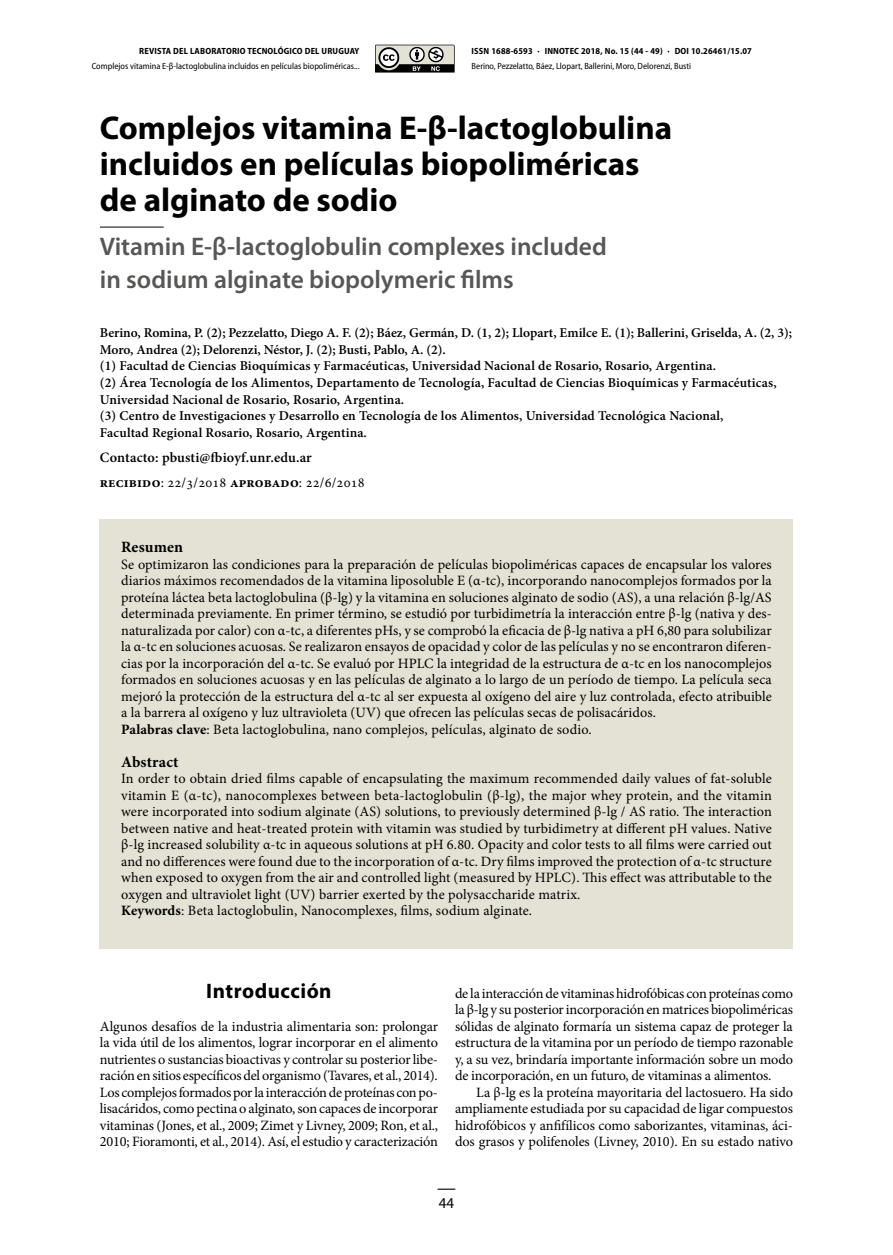
<style>
.page{position:relative;width:893px;height:1255px;background:#fff}
.page>*{position:absolute;margin:0;border:0;box-sizing:border-box;transform-origin:0 0}
.t1{font:700 33px/36px "Myriad Pro";color:#000}
.t2{font:600 25.5px/33px "Myriad Pro";color:#575756}
.t3{font:700 21px "Myriad Pro";letter-spacing:.025em;color:#000}
.t4{font:700 15.75px "Minion Pro";letter-spacing:.005em;color:#000}
.t5{font:15px "Myriad Pro";color:#000}
.t6{font:14.25px/16.5px "Minion Pro";letter-spacing:.005em;color:#000;text-align:justify}
.t7{font:600 14.25px/25px "Minion Pro";letter-spacing:.01em;color:#000}
.t8{font:600 13.5px/16.5px "Minion Pro";letter-spacing:.01em;color:#000}
.t9{font:semi-condensed 9px "Myriad Pro";color:#000}
.t10{font:700 semi-condensed 9px "Myriad Pro";letter-spacing:.02em;color:#000}
.s1{font-weight:700}
.s2{font-weight:400}
</style>
<div class="page">
<svg style="left:438px;top:1188px;width:17px;height:1px"></svg>
<svg style="left:375px;top:45px;width:80px;height:28px;background:#8b8a84"></svg>
<hr style="left:100px;top:227px;width:64px;height:1px;background:#000">
<div style="left:100px;top:519px;width:693px;height:429px;background:#e4e2d4"></div>
<p class="t10" style="left:139px;top:46px;width:222px">REVISTA DEL LABORATORIO TECNOLÓGICO DEL URUGUAY</p>
<p class="t9" style="left:92px;top:61px;width:269px">Complejos vitamina E-β-lactoglobulina incluidos en películas biopoliméricas...</p>
<p class="t10" style="left:472px;top:46px;width:282px">ISSN 1688-6593 · INNOTEC 2018, No. 15 (44 - 49) · DOI 10.26461/15.07</p>
<p class="t9" style="left:472px;top:61px;width:221px">Berino, Pezzelatto, Báez, Llopart, Ballerini, Moro, Delorenzi, Busti</p>
<h1 class="t1" style="left:100px;top:109px;width:574px">Complejos vitamina E-β-lactoglobulina incluidos en películas biopoliméricas de alginato de sodio</h1>
<h2 class="t2" style="left:100px;top:229px;width:508px">Vitamin E-β-lactoglobulin complexes included in sodium alginate biopolymeric films</h2>
<p class="t8" style="left:100px;top:325px;width:694px">Berino, Romina, P. (2); Pezzelatto, Diego A. F. (2); Báez, Germán, D. (1, 2); Llopart, Emilce E. (1); Ballerini, Griselda, A. (2, 3); Moro, Andrea (2); Delorenzi, Néstor, J. (2); Busti, Pablo, A. (2).<br>(1) Facultad de Ciencias Bioquímicas y Farmacéuticas, Universidad Nacional de Rosario, Rosario, Argentina.<br>(2) Área Tecnología de los Alimentos, Departamento de Tecnología, Facultad de Ciencias Bioquímicas y Farmacéuticas, Universidad Nacional de Rosario, Rosario, Argentina.<br>(3) Centro de Investigaciones y Desarrollo en Tecnología de los Alimentos, Universidad Tecnológica Nacional,<br>Facultad Regional Rosario, Rosario, Argentina.</p>
<p class="t7" style="left:100px;top:444px;width:266px">Contacto: pbusti@fbioyf.unr.edu.ar <span class="s1">recibido</span><span class="s2">: 22/3/2018</span> <span class="s1">aprobado</span><span class="s2">: 22/6/2018</span></p>
<p class="t4" style="left:121px;top:536px;width:63px">Resumen</p>
<p class="t6" style="left:121px;top:556px;width:652px;text-align:left">Se optimizaron las condiciones para la preparación de películas biopoliméricas capaces de encapsular los valores diarios máximos recomendados de la vitamina liposoluble E (α-tc), incorporando nanocomplejos formados por la proteína láctea beta lactoglobulina (β-lg) y la vitamina en soluciones alginato de sodio (AS), a una relación β-lg/AS determinada previamente. En primer término, se estudió por turbidimetría la interacción entre β-lg (nativa y des&shy;naturalizada por calor) con α-tc, a diferentes pHs, y se comprobó la eficacia de β-lg nativa a pH 6,80 para solubilizar la α-tc en soluciones acuosas. Se realizaron ensayos de opacidad y color de las películas y no se encontraron diferen&shy;cias por la incorporación del α-tc. Se evaluó por HPLC la integridad de la estructura de α-tc en los nanocomplejos formados en soluciones acuosas y en las películas de alginato a lo largo de un período de tiempo. La película seca mejoró la protección de la estructura del α-tc al ser expuesta al oxígeno del aire y luz controlada, efecto atribuible a la barrera al oxígeno y luz ultravioleta (UV) que ofrecen las películas secas de polisacáridos.<br><span class="s1">Palabras clave</span>: Beta lactoglobulina, nano complejos, películas, alginato de sodio.</p>
<p class="t4" style="left:121px;top:750px;width:59px">Abstract</p>
<p class="t6" style="left:121px;top:770px;width:652px;text-align:left">In order to obtain dried films capable of encapsulating the maximum recommended daily values of fat-soluble vitamin E (α-tc), nanocomplexes between beta-lactoglobulin (β-lg), the major whey protein, and the vitamin were incorporated into sodium alginate (AS) solutions, to previously determined β-lg / AS ratio. The interaction between native and heat-treated protein with vitamin was studied by turbidimetry at different pH values. Native β-lg increased solubility α-tc in aqueous solutions at pH 6.80. Opacity and color tests to all films were carried out and no differences were found due to the incorporation of α-tc. Dry films improved the protection of α-tc structure when exposed to oxygen from the air and controlled light (measured by HPLC). This effect was attributable to the oxygen and ultraviolet light (UV) barrier exerted by the polysaccharide matrix.<br><span class="s1">Keywords</span>: Beta lactoglobulin, Nanocomplexes, films, sodium alginate.</p>
<h3 class="t3" style="left:206px;top:977px;width:127px">Introducción</h3>
<p class="t6" style="left:100px;top:1018px;width:340px">Algunos desafíos de la industria alimentaria son: prolongar la vida útil de los alimentos, lograr incorporar en el alimento nutrientes o sustancias bioactivas y controlar su posterior libe&shy;ración en sitios específicos del organismo (Tavares, et al., 2014).<br>Los complejos formados por la interacción de proteínas con po&shy;lisacáridos, como pectina o alginato, son capaces de incorporar vitaminas (Jones, et al., 2009; Zimet y Livney, 2009; Ron, et al., 2010; Fioramonti, et al., 2014). Así, el estudio y caracterización</p>
<p class="t6" style="left:455px;top:985px;width:340px">de la interacción de vitaminas hidrofóbicas con proteínas como la β-lg y su posterior incorporación en matrices biopoliméricas sólidas de alginato formaría un sistema capaz de proteger la estructura de la vitamina por un período de tiempo razonable y, a su vez, brindaría importante información sobre un modo de incorporación, en un futuro, de vitaminas a alimentos.</p>
<p class="t6" style="left:455px;top:1084px;width:340px;text-indent:21px">La β-lg es la proteína mayoritaria del lactosuero. Ha sido ampliamente estudiada por su capacidad de ligar compuestos hidrofóbicos y anfifílicos como saborizantes, vitaminas, áci&shy;dos grasos y polifenoles (Livney, 2010). En su estado nativo</p>
<p class="t5" style="left:439px;top:1193px;width:17px">44</p>
</div>
